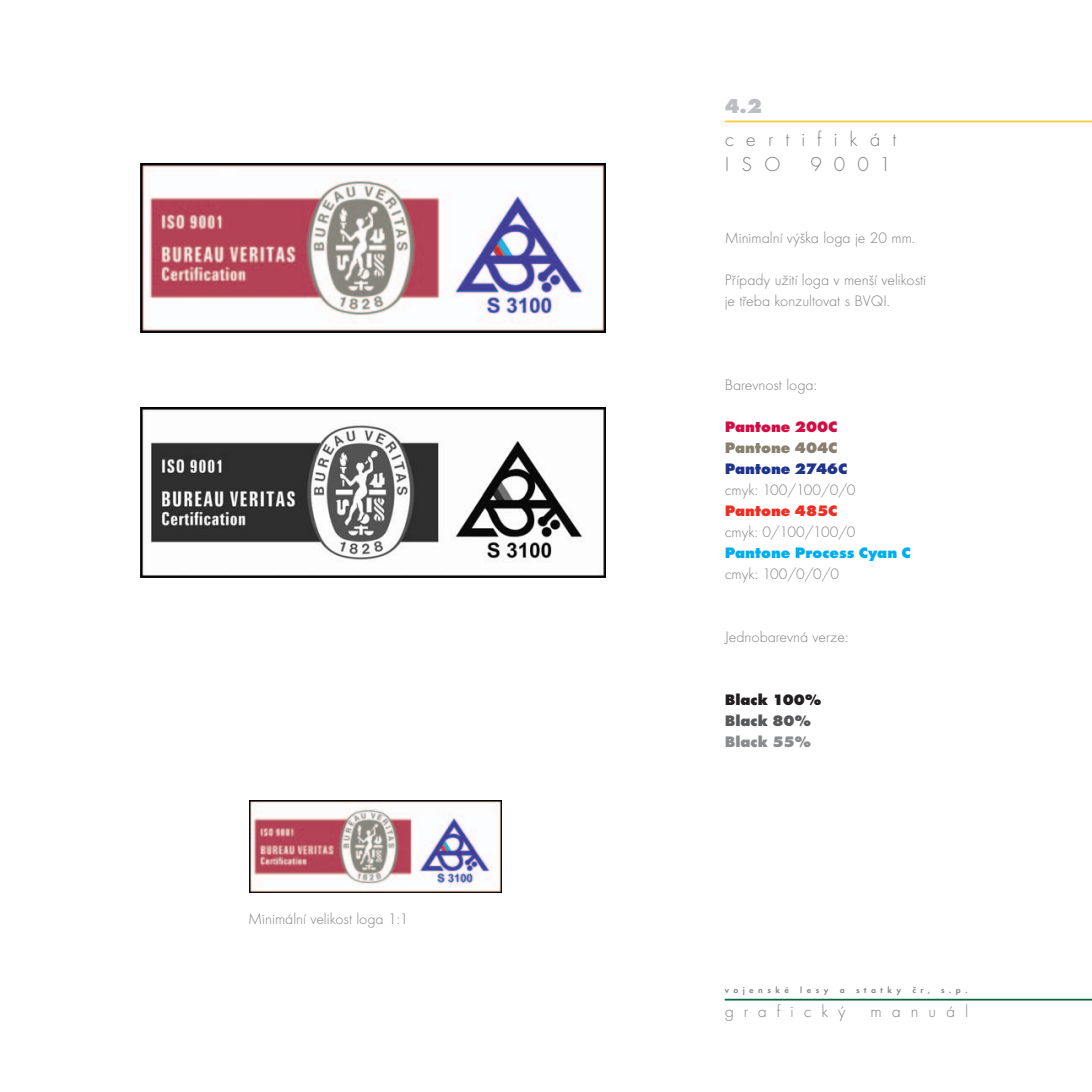
<style>
.page{position:relative;width:1092px;height:1092px;background:#fff}
.page>*{position:absolute;margin:0;border:0;box-sizing:border-box;transform-origin:0 0}
.t1{font:300 21px/25.2px "Futura TCE";letter-spacing:.57em;color:#808285}
.t2{font:800 21px "Futura TCE";color:#bdbec1}
.t3{font:300 17.5px "Futura TCE";letter-spacing:.57em;color:#808285}
.t4{font:300 15.75px/21px "Futura TCE";color:#808285}
.t5{font:800 15.75px "Futura TCE";color:#00aeef}
.t6{font:800 15.75px "Futura TCE";color:#1f358b}
.t7{font:800 15.75px "Futura TCE";color:#d20d44}
.t8{font:800 15.75px "Futura TCE";color:#887f6f}
.t9{font:800 15.75px "Futura TCE";color:#ee2e22}
.t10{font:800 15.75px "Futura TCE";color:#231f20}
.t11{font:800 15.75px "Futura TCE";color:#57585a}
.t12{font:800 15.75px "Futura TCE";color:#898b8e}
.t13{font:600 8.75px "Futura TCE";letter-spacing:.51em;color:#808285}
</style>
<div class="page">
<hr style="left:724px;top:998px;width:367px;height:2px;background:#00673e">
<hr style="left:724px;top:121px;width:367px;height:1px;background:#ffc938">
<img style="left:141px;top:163px;width:464px;height:170px">
<img style="left:250px;top:800px;width:252px;height:92px">
<img style="left:141px;top:408px;width:464px;height:169px">
<p class="t4" style="left:248px;top:910px;width:162px">Minimální velikost loga 1:1</p>
<h1 class="t2" style="left:724px;top:98px;width:39px">4.2</h1>
<h1 class="t1" style="left:724px;top:128px;width:173px">certifikát<br>ISO</h1>
<h1 class="t1" style="left:810px;top:154px;width:82px">9001</h1>
<p class="t4" style="left:724px;top:228px;width:192px">Minimalní výška loga je 20 mm.</p>
<p class="t4" style="left:724px;top:270px;width:203px">Případy užití loga v menší velikosti je třeba konzultovat s BVQI.</p>
<p class="t4" style="left:724px;top:375px;width:94px">Barevnost loga:</p>
<p class="t7" style="left:724px;top:420px;width:114px">Pantone 200C</p>
<p class="t8" style="left:724px;top:441px;width:114px">Pantone 404C</p>
<p class="t6" style="left:724px;top:462px;width:124px">Pantone 2746C</p>
<p class="t4" style="left:724px;top:480px;width:132px">cmyk: 100/100/0/0</p>
<p class="t9" style="left:724px;top:504px;width:114px">Pantone 485C</p>
<p class="t4" style="left:724px;top:522px;width:132px">cmyk: 0/100/100/0</p>
<p class="t5" style="left:724px;top:546px;width:188px">Pantone Process Cyan C</p>
<p class="t4" style="left:724px;top:564px;width:116px">cmyk: 100/0/0/0</p>
<p class="t4" style="left:724px;top:627px;width:125px">Jednobarevná verze:</p>
<p class="t10" style="left:724px;top:693px;width:98px">Black 100%</p>
<p class="t11" style="left:724px;top:714px;width:88px">Black 80%</p>
<p class="t12" style="left:724px;top:735px;width:88px">Black 55%</p>
<p class="t13" style="left:724px;top:985px;width:66px">vojenské</p>
<p class="t13" style="left:800px;top:985px;width:30px">lesy</p>
<p class="t13" style="left:839px;top:985px;width:6px">a</p>
<p class="t13" style="left:856px;top:985px;width:46px">statky</p>
<p class="t13" style="left:912px;top:985px;width:19px">čr,</p>
<p class="t13" style="left:941px;top:985px;width:28px">s.p.</p>
<p class="t3" style="left:724px;top:1003px;width:123px">grafický</p>
<p class="t3" style="left:870px;top:1003px;width:99px">manuál</p>
</div>
